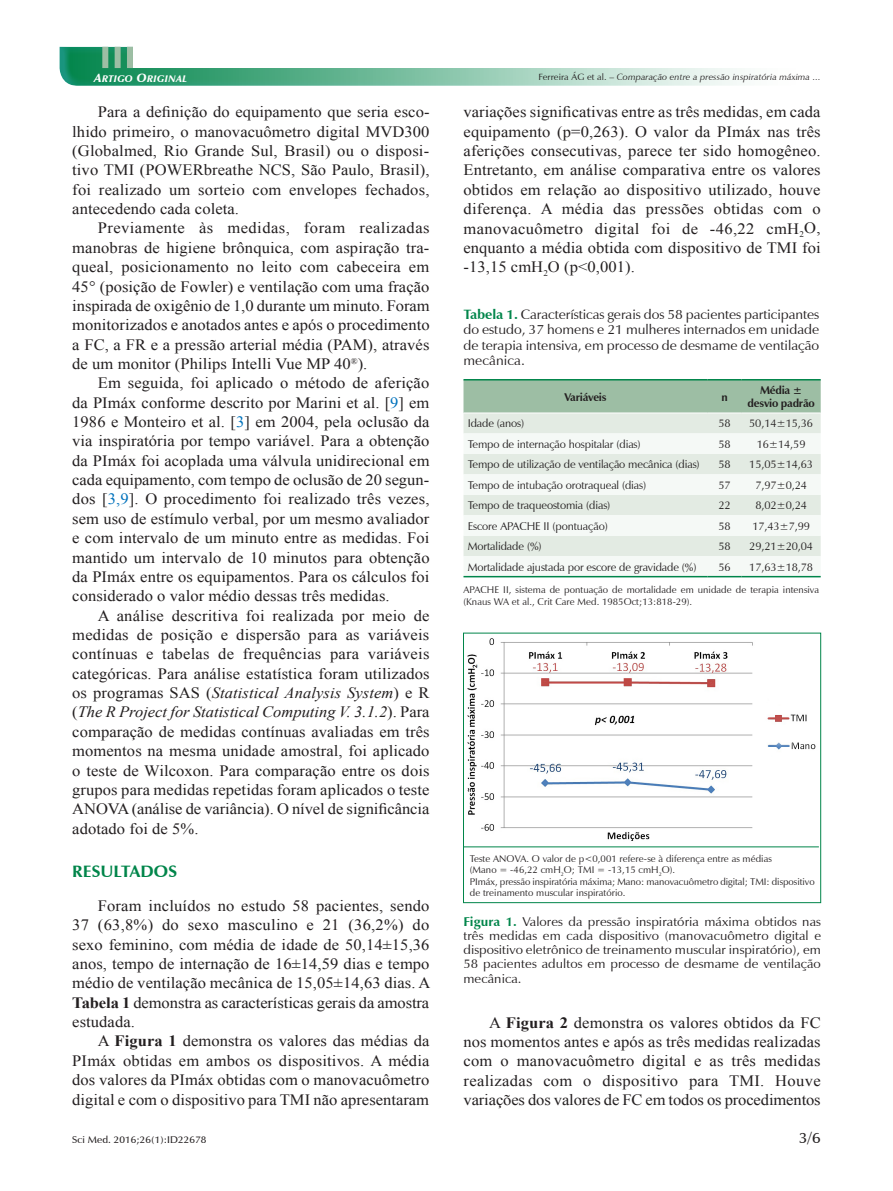
<style>
.page{position:relative;width:893px;height:1191px;background:#fff}
.page>*{position:absolute;margin:0;border:0;box-sizing:border-box;transform-origin:0 0}
.t1{font:700 16.5px "Zapf Humanist 601 BT";letter-spacing:.005em;color:#00854a;scale:1.05 1}
.t2{font:15.75px/19.4px "Times New Roman";letter-spacing:.005em;color:#231f20;text-align:justify;scale:1.05 1}
.t3{font:600 15px "Zapf Humanist 601 BT";color:#231f20;scale:1.05 1}
.t4{font:13.5px/15px "Zapf Humanist 601 BT";color:#231f20;text-align:justify;scale:1.05 1}
.t5{font:12.75px/14.2px "Zapf Humanist 601 BT";letter-spacing:.005em;color:#231f20;text-align:justify;scale:1.05 1}
.t6{font:11.25px "Zapf Humanist 601 BT";letter-spacing:-.01em;color:#231f20}
.t7{font:700 11.25px/12.8px "Zapf Humanist 601 BT";letter-spacing:-.02em;color:#231f20;text-align:center}
.t8{font:9.75px/11.2px "Zapf Humanist 601 BT";letter-spacing:.005em;color:#231f20}
.t9{font:600 9.75px "Zapf Humanist 601 BT";letter-spacing:.005em;color:#231f20;scale:1.05 1}
.t10{font:9.6px "Zapf Humanist 601 BT Ultra Italic SC800";letter-spacing:.045em;color:#fff}
.t11{font:italic 9px "Zapf Humanist 601 BT";letter-spacing:.005em;color:#231f20;scale:1.05 1}
.s1{font-size:12px}
.s2{font-style:normal}
.s3{color:#0072bc}
.s4{font-style:italic}
.s5{font-weight:700}
.s6{font-weight:700;color:#00854a}
</style>
<div class="page">
<div style="left:70px;top:46px;width:750px;height:41px;background:#229b8f;opacity:.75"></div>
<div style="left:58px;top:46px;width:632px;height:41px;background:#229b8f;opacity:.75"></div>
<div style="left:102px;top:47px;width:6px;height:21px;background:#9dbea4"></div>
<div style="left:115px;top:47px;width:6px;height:21px;background:#9dbea4"></div>
<div style="left:127px;top:47px;width:6px;height:21px;background:#9dbea4"></div>
<div style="left:133px;top:45px;width:690px;height:23px;background:#fff"></div>
<div style="left:463px;top:380px;width:358px;height:32px;background:#9dbea4"></div>
<div style="left:463px;top:413px;width:358px;height:20px;background:#e3ebe3"></div>
<svg style="left:463px;top:433px;width:358px;height:143px;fill:#f5f9f6"></svg>
<hr style="left:463px;top:379px;width:245px;height:1px;background:#00854a">
<hr style="left:708px;top:379px;width:34px;height:1px;background:#00854a">
<hr style="left:742px;top:379px;width:79px;height:1px;background:#00854a">
<hr style="left:463px;top:576px;width:245px;height:1px;background:#00854a">
<hr style="left:708px;top:576px;width:34px;height:1px;background:#00854a">
<hr style="left:742px;top:576px;width:79px;height:1px;background:#00854a">
<img style="left:465px;top:638px;width:354px;height:210px">
<div style="left:463px;top:632px;width:358px;height:271px;border:1px solid #00854a"></div>
<hr style="left:463px;top:846px;width:356px;height:1px;background:#00854a">
<p class="t10" style="left:94px;top:73px;width:94px"><span class="s1">A</span>RTIGO <span class="s1">O</span>RIGINAL</p>
<p class="t11" style="left:538px;top:71px;width:270px"><span class="s2">Ferreira ÁG et al. –</span> Comparação entre a pressão inspiratória máxima ...</p>
<p class="t2" style="left:72px;top:102px;width:342px;text-indent:26px">Para a definição do equipamento que seria esco&shy;lhido primeiro, o manovacuômetro digital MVD300 (Globalmed, Rio Grande Sul, Brasil) ou o disposi&shy;tivo TMI (POWERbreathe NCS, São Paulo, Brasil), foi realizado um sorteio com envelopes fechados, antecedendo cada coleta.</p>
<p class="t2" style="left:72px;top:218px;width:342px;text-indent:26px">Previamente às medidas, foram realizadas manobras de higiene brônquica, com aspiração tra&shy;queal, posicionamento no leito com cabeceira em 45° (posição de Fowler) e ventilação com uma fração inspirada de oxigênio de 1,0 durante um minuto. Foram monitorizados e anotados antes e após o procedimento a FC, a FR e a pressão arterial média (PAM), através de um monitor (Philips Intelli Vue MP 40<sup>®</sup>).</p>
<p class="t2" style="left:72px;top:373px;width:342px;text-indent:26px">Em seguida, foi aplicado o método de aferição da PImáx conforme descrito por Marini et al. [<span class="s3">9</span>] em 1986 e Monteiro et al. [<span class="s3">3</span>] em 2004, pela oclusão da via inspiratória por tempo variável. Para a obtenção da PImáx foi acoplada uma válvula unidirecional em cada equipamento, com tempo de oclusão de 20 segun&shy;dos [<span class="s3">3,9</span>]. O procedimento foi realizado três vezes, sem uso de estímulo verbal, por um mesmo avaliador e com intervalo de um minuto entre as medidas. Foi mantido um intervalo de 10 minutos para obtenção da PImáx entre os equipamentos. Para os cálculos foi considerado o valor médio dessas três medidas.</p>
<p class="t2" style="left:72px;top:605px;width:342px;text-indent:26px">A análise descritiva foi realizada por meio de medidas de posição e dispersão para as variáveis contínuas e tabelas de frequências para variáveis categóricas. Para análise estatística foram utilizados os programas SAS (<span class="s4">Statistical Analysis System</span>) e R (<span class="s4">The R Project for Statistical Computing V. 3.1.2</span>). Para comparação de medidas contínuas avaliadas em três momentos na mesma unidade amostral, foi aplicado o teste de Wilcoxon. Para comparação entre os dois grupos para medidas repetidas foram aplicados o teste ANOVA (análise de variância). O nível de significância adotado foi de 5%.</p>
<p class="t1" style="left:72px;top:860px;width:101px">RESULTADOS</p>
<p class="t2" style="left:72px;top:895px;width:343px;text-indent:26px">Foram incluídos no estudo 58 pacientes, sendo 37 (63,8%) do sexo masculino e 21 (36,2%) do sexo feminino, com média de idade de 50,14±15,36 anos, tempo de internação de 16±14,59 dias e tempo médio de ventilação mecânica de 15,05±14,63 dias. A <span class="s5">Tabela 1</span> demonstra as características gerais da amostra estudada.</p>
<p class="t2" style="left:72px;top:1031px;width:342px;text-indent:26px">A <span class="s5">Figura 1</span> demonstra os valores das médias da PImáx obtidas em ambos os dispositivos. A média dos valores da PImáx obtidas com o manovacuômetro digital e com o dispositivo para TMI não apresentaram</p>
<p class="t2" style="left:463px;top:102px;width:342px">variações significativas entre as três medidas, em cada equipamento (p=0,263). O valor da PImáx nas três aferições consecutivas, parece ter sido homogêneo.<br>Entretanto, em análise comparativa entre os valores obtidos em relação ao dispositivo utilizado, houve diferença. A média das pressões obtidas com o manovacuômetro digital foi de -46,22 cmH<sub>2</sub>O, enquanto a média obtida com dispositivo de TMI foi -13,15 cmH<sub>2</sub>O (p&lt;0,001).</p>
<p class="t4" style="left:463px;top:307px;width:340px"><span class="s6">Tabela 1.</span> Características gerais dos 58 pacientes participantes do estudo, 37 homens e 21 mulheres internados em unidade de terapia intensiva, em processo de desmame de ventilação mecânica.</p>
<p class="t7" style="left:564px;top:390px;width:44px">Variáveis</p>
<p class="t7" style="left:721px;top:390px;width:8px">n</p>
<p class="t7" style="left:747px;top:384px;width:69px">Média ± desvio padrão</p>
<p class="t6" style="left:468px;top:416px;width:58px">Idade (anos)</p>
<p class="t6" style="left:718px;top:416px;width:14px">58</p>
<p class="t6" style="left:749px;top:416px;width:65px">50,14±15,36</p>
<p class="t6" style="left:468px;top:437px;width:174px">Tempo de internação hospitalar (dias)</p>
<p class="t6" style="left:718px;top:437px;width:14px">58</p>
<p class="t6" style="left:757px;top:437px;width:50px">16±14,59</p>
<p class="t6" style="left:468px;top:457px;width:233px">Tempo de utilização de ventilação mecânica (dias)</p>
<p class="t6" style="left:718px;top:457px;width:14px">58</p>
<p class="t6" style="left:749px;top:457px;width:65px">15,05±14,63</p>
<p class="t6" style="left:468px;top:478px;width:180px">Tempo de intubação orotraqueal (dias)</p>
<p class="t6" style="left:718px;top:478px;width:14px">57</p>
<p class="t6" style="left:755px;top:478px;width:53px">7,97±0,24</p>
<p class="t6" style="left:468px;top:498px;width:144px">Tempo de traqueostomia (dias)</p>
<p class="t6" style="left:718px;top:498px;width:14px">22</p>
<p class="t6" style="left:755px;top:498px;width:53px">8,02±0,24</p>
<p class="t6" style="left:468px;top:519px;width:141px">Escore APACHE II (pontuação)</p>
<p class="t6" style="left:718px;top:519px;width:14px">58</p>
<p class="t6" style="left:752px;top:519px;width:59px">17,43±7,99</p>
<p class="t6" style="left:468px;top:539px;width:75px">Mortalidade (%)</p>
<p class="t6" style="left:718px;top:539px;width:14px">58</p>
<p class="t6" style="left:749px;top:539px;width:65px">29,21±20,04</p>
<p class="t6" style="left:468px;top:560px;width:230px">Mortalidade ajustada por escore de gravidade (%)</p>
<p class="t6" style="left:718px;top:560px;width:14px">56</p>
<p class="t6" style="left:749px;top:560px;width:65px">17,63±18,78</p>
<p class="t8" style="left:463px;top:584px;width:357px">APACHE II, sistema de pontuação de mortalidade em unidade de terapia intensiva (Knaus WA et al., Crit Care Med. 1985Oct;13:818-29).</p>
<p class="t8" style="left:470px;top:853px;width:346px">Teste ANOVA. O valor de p&lt;0,001 refere-se à diferença entre as médias<br>(Mano = -46,22 cmH<sub>2</sub>O; TMI = -13,15 cmH<sub>2</sub>O).<br>PImáx, pressão inspiratória máxima; Mano: manovacuômetro digital; TMI: dispositivo de treinamento muscular inspiratório.</p>
<p class="t5" style="left:463px;top:914px;width:342px"><span class="s6">Figura 1.</span> Valores da pressão inspiratória máxima obtidos nas três medidas em cada dispositivo (manovacuômetro digital e dispositivo eletrônico de treinamento muscular inspiratório), em 58 pacientes adultos em processo de desmame de ventilação mecânica.</p>
<p class="t2" style="left:463px;top:1012px;width:342px;text-indent:26px">A <span class="s5">Figura 2</span> demonstra os valores obtidos da FC nos momentos antes e após as três medidas realizadas com o manovacuômetro digital e as três medidas realizadas com o dispositivo para TMI. Houve variações dos valores de FC em todos os procedimentos</p>
<p class="t9" style="left:72px;top:1133px;width:129px">Sci Med. 2016;26(1):ID22678</p>
<p class="t3" style="left:799px;top:1128px;width:22px">3/6</p>
</div>
